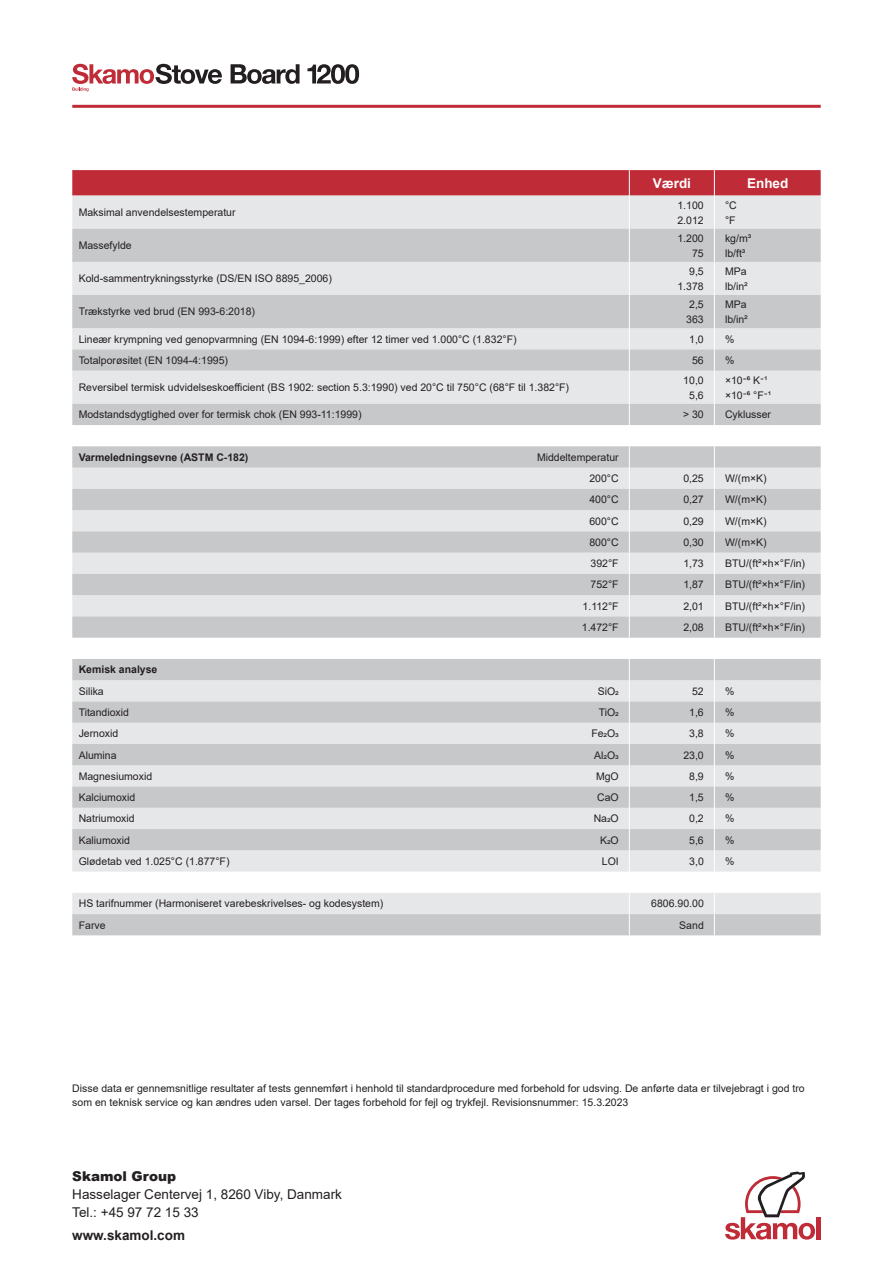
<style>
.page{position:relative;width:893px;height:1263px;background:#fff}
.page>*{position:absolute;margin:0;border:0;box-sizing:border-box;transform-origin:0 0}
.t1{font:13.5px/18px "Arial";color:#231f20}
.t2{font:700 13.5px "Arial";color:#231f20}
.t3{font:900 13.5px "Arial";color:#231f20}
.t4{font:700 13.5px "Arial";color:#fff}
.t5{font:10.5px/15px "Arial";color:#231f20}
.t6{font:700 10.5px "Arial";color:#231f20}
</style>
<div class="page">
<svg style="left:231px;top:64px;width:69px;height:20px"></svg>
<svg style="left:307px;top:64px;width:52px;height:20px"></svg>
<svg style="left:72px;top:64px;width:150px;height:27px"></svg>
<svg style="left:72px;top:170px;width:749px;height:26px;background:#c0313c"></svg>
<hr style="left:72px;top:105px;width:749px;height:3px;background:#bf2b37">
<div style="left:816px;top:1217px;width:5px;height:22px;background:#bf2b37"></div>
<svg style="left:725px;top:1171px;width:90px;height:68px"></svg>
<div style="left:72px;top:196px;width:749px;height:33px;background:#e6e7e9"></div>
<svg style="left:72px;top:229px;width:749px;height:706px;background:#d9dadc"></svg>
<hr style="left:629px;top:196px;width:1px;height:33px;background:#fff">
<hr style="left:714px;top:196px;width:1px;height:33px;background:#fff">
<hr style="left:629px;top:229px;width:1px;height:33px;background:#fff">
<hr style="left:714px;top:229px;width:1px;height:33px;background:#fff">
<hr style="left:629px;top:262px;width:1px;height:33px;background:#fff">
<hr style="left:714px;top:262px;width:1px;height:33px;background:#fff">
<hr style="left:629px;top:295px;width:1px;height:33px;background:#fff">
<hr style="left:714px;top:295px;width:1px;height:33px;background:#fff">
<svg style="left:629px;top:328px;width:1px;height:43px"></svg>
<svg style="left:714px;top:328px;width:1px;height:43px"></svg>
<hr style="left:629px;top:371px;width:1px;height:33px;background:#fff">
<hr style="left:714px;top:371px;width:1px;height:33px;background:#fff">
<svg style="left:629px;top:404px;width:1px;height:21px"></svg>
<svg style="left:714px;top:404px;width:1px;height:21px"></svg>
<svg style="left:629px;top:446px;width:1px;height:192px"></svg>
<svg style="left:714px;top:446px;width:1px;height:192px"></svg>
<svg style="left:629px;top:659px;width:1px;height:212px"></svg>
<svg style="left:714px;top:659px;width:1px;height:212px"></svg>
<svg style="left:629px;top:893px;width:1px;height:42px"></svg>
<svg style="left:714px;top:893px;width:1px;height:42px"></svg>
<p class="t4" style="left:653px;top:173px;width:40px">Værdi</p>
<p class="t4" style="left:747px;top:173px;width:43px">Enhed</p>
<p class="t5" style="left:79px;top:205px;width:158px">Maksimal anvendelsestemperatur</p>
<p class="t5" style="left:677px;top:197px;width:28px">1.100<br>2.012</p>
<p class="t5" style="left:725px;top:197px;width:13px">°C °F</p>
<p class="t5" style="left:79px;top:238px;width:55px">Massefylde</p>
<p class="t5" style="left:677px;top:230px;width:28px;text-align:right">1.200<br>75</p>
<p class="t5" style="left:725px;top:230px;width:28px">kg/m³ lb/ft³</p>
<p class="t5" style="left:79px;top:271px;width:255px">Kold-sammentrykningsstyrke (DS/EN ISO 8895_2006)</p>
<p class="t5" style="left:677px;top:264px;width:28px;text-align:right">9,5<br>1.378</p>
<p class="t5" style="left:725px;top:264px;width:24px">MPa lb/in²</p>
<p class="t5" style="left:79px;top:304px;width:178px">Trækstyrke ved brud (EN 993-6:2018)</p>
<p class="t5" style="left:686px;top:297px;width:19px">2,5<br>363</p>
<p class="t5" style="left:725px;top:297px;width:24px">MPa lb/in²</p>
<p class="t5" style="left:79px;top:331px;width:439px">Lineær krympning ved genopvarmning (EN 1094-6:1999) efter 12 timer ved 1.000°C (1.832°F)</p>
<p class="t5" style="left:689px;top:331px;width:16px">1,0</p>
<p class="t5" style="left:725px;top:331px;width:11px">%</p>
<p class="t5" style="left:79px;top:353px;width:151px">Totalporøsitet (EN 1094-4:1995)</p>
<p class="t5" style="left:692px;top:353px;width:13px">56</p>
<p class="t5" style="left:725px;top:353px;width:11px">%</p>
<p class="t5" style="left:79px;top:380px;width:492px">Reversibel termisk udvidelseskoefficient (BS 1902: section 5.3:1990) ved 20°C til 750°C (68°F til 1.382°F)</p>
<p class="t5" style="left:683px;top:372px;width:22px;text-align:center">10,0<br>5,6</p>
<p class="t5" style="left:725px;top:372px;width:48px">× 1 0 K⁶־ ¹־ × 1 0 F°⁶־ ¹־</p>
<p class="t5" style="left:79px;top:407px;width:284px">Modstandsdygtighed over for termisk chok (EN 993-11:1999)</p>
<p class="t5" style="left:683px;top:407px;width:22px">&gt; 30</p>
<p class="t5" style="left:725px;top:407px;width:48px">Cyklusser</p>
<p class="t6" style="left:79px;top:450px;width:171px">Varmeledningsevne (ASTM C-182)</p>
<p class="t5" style="left:537px;top:446px;width:83px;line-height:21.3px;text-align:right">Middeltemperatur<br>200°C</p>
<p class="t5" style="left:683px;top:471px;width:22px">0,25</p>
<p class="t5" style="left:725px;top:471px;width:43px">W/(m×K)</p>
<p class="t5" style="left:589px;top:492px;width:31px">400°C</p>
<p class="t5" style="left:683px;top:492px;width:22px">0,27</p>
<p class="t5" style="left:725px;top:492px;width:43px">W/(m×K)</p>
<p class="t5" style="left:589px;top:513px;width:31px">600°C</p>
<p class="t5" style="left:683px;top:513px;width:22px">0,29</p>
<p class="t5" style="left:725px;top:513px;width:43px">W/(m×K)</p>
<p class="t5" style="left:589px;top:535px;width:31px">800°C</p>
<p class="t5" style="left:683px;top:535px;width:22px">0,30</p>
<p class="t5" style="left:725px;top:535px;width:43px">W/(m×K)</p>
<p class="t5" style="left:591px;top:556px;width:30px">392°F</p>
<p class="t5" style="left:683px;top:556px;width:22px">1,73</p>
<p class="t5" style="left:725px;top:556px;width:82px">BTU/(ft²×h×°F/in)</p>
<p class="t5" style="left:591px;top:577px;width:30px">752°F</p>
<p class="t5" style="left:683px;top:577px;width:22px">1,87</p>
<p class="t5" style="left:725px;top:577px;width:82px">BTU/(ft²×h×°F/in)</p>
<p class="t5" style="left:583px;top:598px;width:38px">1.112°F</p>
<p class="t5" style="left:683px;top:598px;width:22px">2,01</p>
<p class="t5" style="left:725px;top:598px;width:82px">BTU/(ft²×h×°F/in)</p>
<p class="t5" style="left:582px;top:620px;width:38px">1.472°F</p>
<p class="t5" style="left:683px;top:620px;width:22px">2,08</p>
<p class="t5" style="left:725px;top:620px;width:82px">BTU/(ft²×h×°F/in)</p>
<p class="t6" style="left:79px;top:662px;width:80px">Kemisk analyse</p>
<p class="t5" style="left:79px;top:683px;width:27px">Silika</p>
<p class="t5" style="left:598px;top:683px;width:22px">SiO2</p>
<p class="t5" style="left:692px;top:683px;width:13px">52</p>
<p class="t5" style="left:725px;top:683px;width:11px">%</p>
<p class="t5" style="left:79px;top:705px;width:52px">Titandioxid</p>
<p class="t5" style="left:599px;top:705px;width:22px">TiO2</p>
<p class="t5" style="left:689px;top:705px;width:16px">1,6</p>
<p class="t5" style="left:725px;top:705px;width:11px">%</p>
<p class="t5" style="left:79px;top:726px;width:41px">Jernoxid</p>
<p class="t5" style="left:591px;top:726px;width:29px">Fe2O3</p>
<p class="t5" style="left:689px;top:726px;width:16px">3,8</p>
<p class="t5" style="left:725px;top:726px;width:11px">%</p>
<p class="t5" style="left:79px;top:747px;width:39px">Alumina</p>
<p class="t5" style="left:594px;top:747px;width:26px">Al2O3</p>
<p class="t5" style="left:683px;top:747px;width:22px">23,0</p>
<p class="t5" style="left:725px;top:747px;width:11px">%</p>
<p class="t5" style="left:79px;top:768px;width:75px">Magnesiumoxid</p>
<p class="t5" style="left:596px;top:768px;width:24px">MgO</p>
<p class="t5" style="left:689px;top:768px;width:16px">8,9</p>
<p class="t5" style="left:725px;top:768px;width:11px">%</p>
<p class="t5" style="left:79px;top:790px;width:58px">Kalciumoxid</p>
<p class="t5" style="left:597px;top:790px;width:23px">CaO</p>
<p class="t5" style="left:689px;top:790px;width:16px">1,5</p>
<p class="t5" style="left:725px;top:790px;width:11px">%</p>
<p class="t5" style="left:79px;top:811px;width:58px">Natriumoxid</p>
<p class="t5" style="left:594px;top:811px;width:27px">Na2O</p>
<p class="t5" style="left:689px;top:811px;width:16px">0,2</p>
<p class="t5" style="left:725px;top:811px;width:11px">%</p>
<p class="t5" style="left:79px;top:832px;width:53px">Kaliumoxid</p>
<p class="t5" style="left:600px;top:832px;width:20px">K2O</p>
<p class="t5" style="left:689px;top:832px;width:16px">5,6</p>
<p class="t5" style="left:725px;top:832px;width:11px">%</p>
<p class="t5" style="left:79px;top:853px;width:152px">Glødetab ved 1.025°C (1.877°F)</p>
<p class="t5" style="left:602px;top:853px;width:18px">LOI</p>
<p class="t5" style="left:689px;top:853px;width:16px">3,0</p>
<p class="t5" style="left:725px;top:853px;width:11px">%</p>
<p class="t5" style="left:79px;top:896px;width:306px">HS tarifnummer (Harmoniseret varebeskrivelses- og kodesystem)</p>
<p class="t5" style="left:651px;top:896px;width:54px">6806.90.00</p>
<p class="t5" style="left:79px;top:917px;width:28px">Farve</p>
<p class="t5" style="left:679px;top:917px;width:26px">Sand</p>
<p class="t5" style="left:72px;top:1081px;width:734px;line-height:13.5px">Disse data er gennemsnitlige resultater af tests gennemført i henhold til standardprocedure med forbehold for udsving. De anførte data er tilvejebragt i god tro som en teknisk service og kan ændres uden varsel. Der tages forbehold for fejl og trykfejl. Revisionsnummer: 15.3.2023</p>
<p class="t3" style="left:72px;top:1166px;width:105px">Skamol Group</p>
<p class="t1" style="left:72px;top:1185px;width:271px">Hasselager Centervej 1, 8260 Viby, Danmark<br>Tel.: +45 97 72 15 33</p>
<p class="t2" style="left:72px;top:1225px;width:114px">www.skamol.com</p>
</div>
